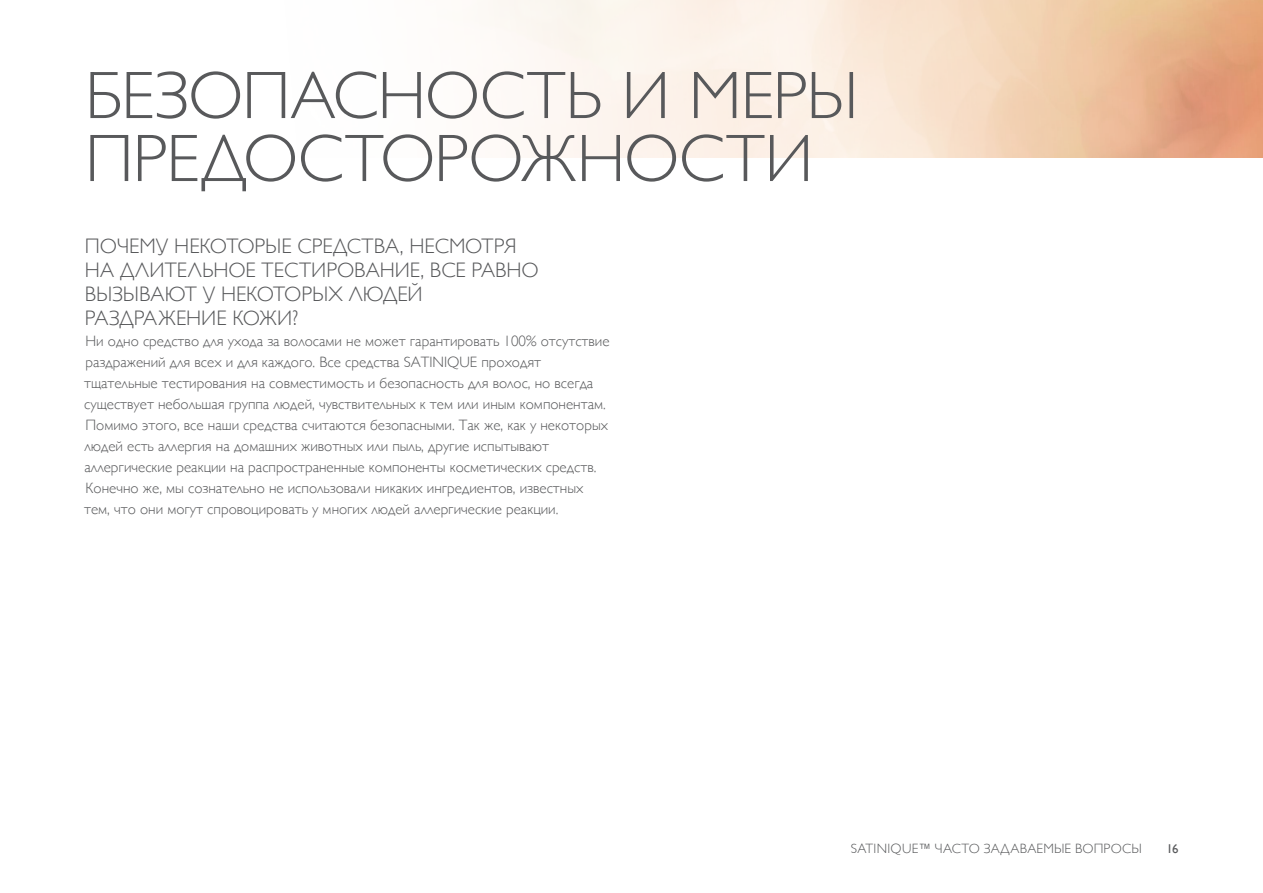
<style>
.page{position:relative;width:1263px;height:893px;background:#fff}
.page>*{position:absolute;margin:0;border:0;box-sizing:border-box;transform-origin:0 0}
.t1{font:300 67.5px "Gill Sans";color:#58595b}
.t2{font:300 21px "Gill Sans";letter-spacing:-.005em;color:#58595b}
.t3{font:300 15px/21px "Gill Sans";color:#58595b}
.t4{font:300 13.5px "Gill Sans";letter-spacing:.015em;color:#58595b}
.t5{font:12.75px "Gill Sans";color:#58595b}
</style>
<div class="page">
<h1 class="t1" style="left:85px;top:43px;width:42px">БЕЗОПАС</h1>
<h1 class="t1" style="left:378px;top:43px;width:92px">НОСТЬ</h1>
<h1 class="t1" style="left:621px;top:43px;width:109px">И МЕРЫ</h1>
<h1 class="t1" style="left:85px;top:106px;width:46px">ПРЕДОСТОРОЖ</h1>
<h1 class="t1" style="left:577px;top:106px;width:94px">НОСТИ</h1>
<h2 class="t2" style="left:85px;top:230px;width:15px">ПОЧЕМУ</h2>
<h2 class="t2" style="left:174px;top:230px;width:29px">НЕКОТОРЫЕ</h2>
<h2 class="t2" style="left:297px;top:230px;width:14px">СРЕДСТВА</h2>
<h2 class="t2" style="left:400px;top:230px;width:39px">, НЕСМОТРЯ</h2>
<h2 class="t2" style="left:85px;top:254px;width:50px">НА ДЛИТЕЛЬ</h2>
<h2 class="t2" style="left:214px;top:254px;width:63px">НОЕ ТЕСТИРОВА</h2>
<h2 class="t2" style="left:380px;top:254px;width:63px">НИЕ, ВСЕ</h2>
<h2 class="t2" style="left:472px;top:254px;width:66px">РАВНО</h2>
<h2 class="t2" style="left:85px;top:278px;width:15px">ВЫЗЫВАЮТ</h2>
<h2 class="t2" style="left:203px;top:278px;width:48px">У НЕКОТОРЫХ</h2>
<h2 class="t2" style="left:349px;top:278px;width:16px">ЛЮДЕЙ</h2>
<h2 class="t2" style="left:85px;top:302px;width:14px">РАЗДРАЖЕ</h2>
<h2 class="t2" style="left:186px;top:302px;width:62px">НИЕ КОЖИ</h2>
<h2 class="t2" style="left:292px;top:302px;width:7px">?</h2>
<p class="t3" style="left:84px;top:330px;width:527px">Ни одно средство для ухода за волосами не может гарантировать 100% отсутствие раздражений для всех и для каждого. Все средства SATINIQUE проходят тщательные тестирования на совместимость и безопасность для волос, но всегда существует небольшая группа людей, чувствительных к тем или иным компонентам.<br>П омимо этого, все наши средства считаются безопасными. Так же, как у некоторых людей есть аллергия на домашних животных или пыль, другие испытывают аллергические реакции на распространенные компоненты косметических средств.<br>Конечно же, мы сознательно не использовали никаких ингредиентов, известных тем, что они могут спровоцировать у многих людей аллергические реакции.</p>
<p class="t4" style="left:851px;top:838px;width:292px">SATINIQUE™ часто задаваемые вопросы</p>
<p class="t5" style="left:1166px;top:841px;width:14px">16</p>
</div>
